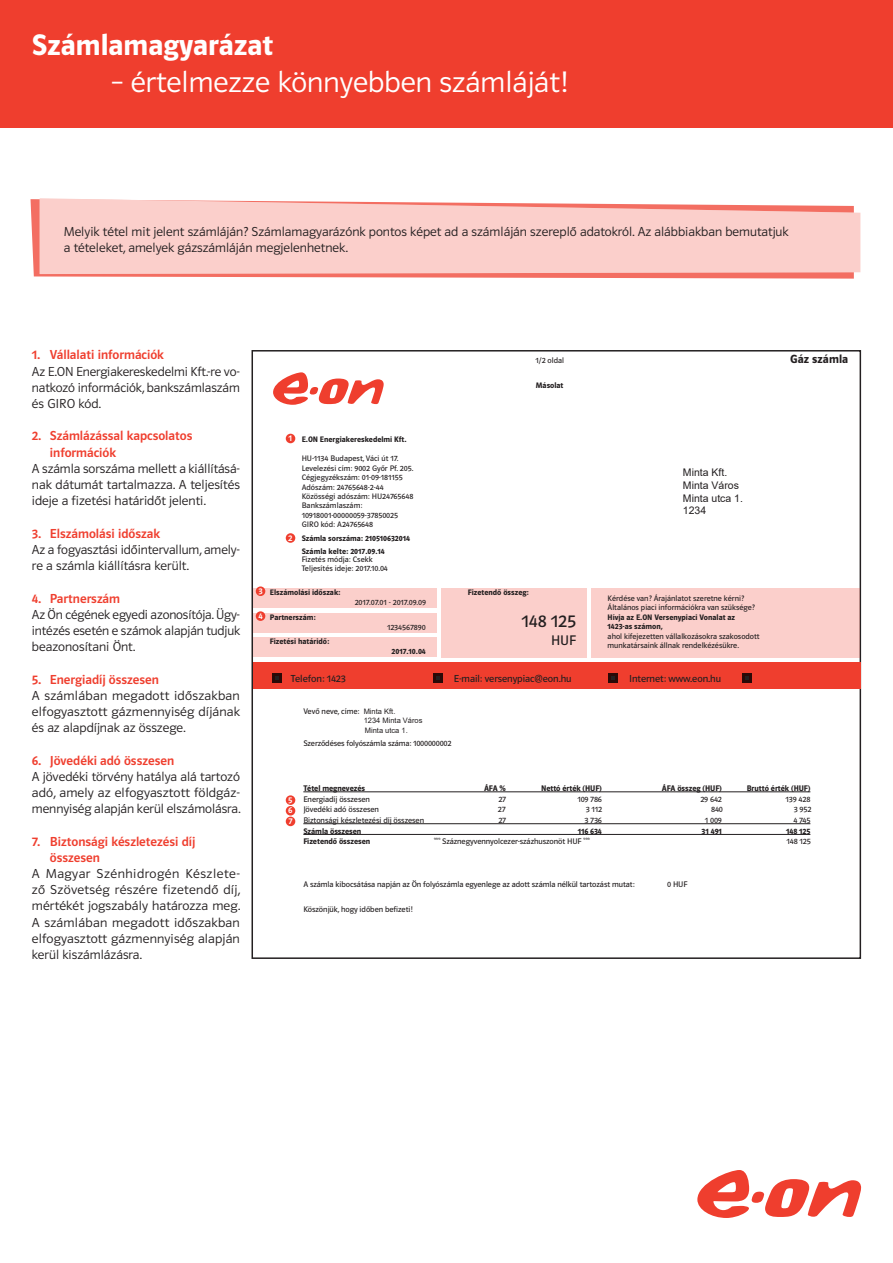
<style>
.page{position:relative;width:893px;height:1263px;background:#fff}
.page>*{position:absolute;margin:0;border:0;box-sizing:border-box;transform-origin:0 0}
.t1{font:300 30.75px "Polo";color:#fff}
.t2{font:600 30.75px "Polo";color:#fff}
.t3{font:18.6px "Polo";letter-spacing:.005em;color:#231f20}
.t4{font:14.4px "Polo";color:#231f20}
._0-szöveg{font:300 13.5px/16.2px "Polo";color:#231f20;text-align:justify}
._1-cim{font:13.5px/16.2px "Polo";color:#ef3e2e}
.t5{font:600 12.3px "Polo";letter-spacing:.005em;color:#231f20}
.t6{font:10.5px "Polo";letter-spacing:-.005em;color:#231f20}
.t7{font:10.5px "Arial";color:#231f20}
._1-cim-2{font:9px "Polo";color:#fff}
.t8{font:8.4px "Polo";letter-spacing:-.005em;color:#231f20}
.t9{font:600 8.4px "Polo";letter-spacing:-.005em;color:#231f20}
.t10{font:8.25px "Polo";letter-spacing:.005em;color:#231f20}
.t11{font:600 8.25px "Polo";color:#231f20}
.t12{font:7.5px "Arial";color:#231f20}
.s1{font-family:"Arial";font-size:7.5px}
</style>
<div class="page">
<svg style="left:697px;top:1170px;width:164px;height:48px"></svg>
<div style="left:253px;top:662px;width:607px;height:27px;background:#ef3e2e"></div>
<div style="left:253px;top:637px;width:183px;height:20px;background:#fbcfcb"></div>
<div style="left:253px;top:613px;width:183px;height:20px;background:#fbcfcb"></div>
<div style="left:253px;top:588px;width:183px;height:20px;background:#fbcfcb"></div>
<div style="left:441px;top:588px;width:146px;height:69px;background:#fbcfcb"></div>
<div style="left:591px;top:588px;width:269px;height:69px;background:#fbcfcb"></div>
<svg style="left:272px;top:673px;width:10px;height:10px"></svg>
<svg style="left:275px;top:676px;width:4px;height:3px"></svg>
<svg style="left:433px;top:673px;width:9px;height:10px"></svg>
<svg style="left:608px;top:673px;width:9px;height:10px"></svg>
<svg style="left:742px;top:673px;width:10px;height:10px"></svg>
<svg style="left:745px;top:676px;width:4px;height:3px"></svg>
<div style="left:0;top:0;width:893px;height:128px;background:#ef3e2e"></div>
<div style="left:286px;top:434px;width:9px;height:9px;background:#ef3e2e;border-radius:50%"></div>
<div style="left:286px;top:533px;width:9px;height:10px;background:#ef3e2e;border-radius:50%"></div>
<div style="left:256px;top:586px;width:9px;height:10px;background:#ef3e2e;border-radius:50%"></div>
<div style="left:256px;top:611px;width:9px;height:10px;background:#ef3e2e;border-radius:50%"></div>
<div style="left:286px;top:806px;width:9px;height:9px;background:#ef3e2e;border-radius:50%"></div>
<div style="left:286px;top:795px;width:9px;height:10px;background:#ef3e2e;border-radius:50%"></div>
<div style="left:286px;top:817px;width:9px;height:9px;background:#ef3e2e;border-radius:50%"></div>
<svg style="left:31px;top:199px;width:823px;height:80px;fill:#f36e62"></svg>
<svg style="left:40px;top:198px;width:820px;height:76px;background:#facdc9"></svg>
<hr style="left:303px;top:791px;width:507px;height:1px;background:#231f20">
<hr style="left:303px;top:823px;width:507px;height:1px;background:#231f20">
<hr style="left:303px;top:834px;width:507px;height:1px;background:#231f20">
<svg style="left:273px;top:372px;width:111px;height:33px"></svg>
<p class="t2" style="left:32px;top:29px;width:243px">Számlamagyarázat</p>
<p class="t1" style="left:111px;top:66px;width:459px">– értelmezze könnyebben számláját!</p>
<p class="_0-szöveg" style="left:64px;top:224px;width:726px">Melyik tétel mit jelent számláján? Számlamagyarázónk pontos képet ad a számláján szereplő adatokról. Az alábbiakban bemutatjuk a tételeket, amelyek gázszámláján megjelenhetnek.</p>
<p class="_1-cim" style="left:32px;top:347px;width:134px">1. Vállalati információk</p>
<p class="_0-szöveg" style="left:32px;top:363px;width:210px">Az E.ON Energiakereskedelmi Kft.-re vo&shy;natkozó információk, bankszámlaszám és GIRO kód.</p>
<p class="_1-cim" style="left:50px;top:428px;width:144px;text-indent:-18px">2. Számlázással kapcsolatos információk</p>
<p class="_0-szöveg" style="left:32px;top:460px;width:210px">A számla sorszáma mellett a kiállításá&shy;nak dátumát tartalmazza. A teljesítés ideje a fizetési határidőt jelenti.</p>
<p class="_1-cim" style="left:32px;top:525px;width:130px">3. Elszámolási időszak</p>
<p class="_0-szöveg" style="left:32px;top:541px;width:210px">Az a fogyasztási időintervallum, amely&shy;re a számla kiállításra került.</p>
<p class="_1-cim" style="left:32px;top:590px;width:90px">4. Partnerszám</p>
<p class="_0-szöveg" style="left:32px;top:606px;width:210px">Az Ön cégének egyedi azonosítója. Ügy&shy;intézés esetén e számok alapján tudjuk beazonosítani Önt.</p>
<p class="_1-cim" style="left:32px;top:671px;width:129px">5. Energiadíj összesen</p>
<p class="_0-szöveg" style="left:32px;top:687px;width:210px">A számlában megadott időszakban elfogyasztott gázmennyiség díjának és az alapdíjnak az összege.</p>
<p class="_1-cim" style="left:32px;top:752px;width:144px">6. Jövedéki adó összesen</p>
<p class="_0-szöveg" style="left:32px;top:768px;width:210px">A jövedéki törvény hatálya alá tartozó</p>
<p class="_0-szöveg" style="left:32px;top:784px;width:210px">adó, amely az elfogyasztott földgáz&shy;mennyiség alapján kerül elszámolásra.</p>
<p class="_1-cim" style="left:50px;top:833px;width:147px;text-indent:-18px">7. Biztonsági készletezési díj összesen</p>
<p class="_0-szöveg" style="left:32px;top:865px;width:210px">A Magyar Szénhidrogén Készlete&shy;ző Szövetség részére fizetendő díj, mértékét jogszabály határozza meg.<br>A számlában megadott időszakban elfogyasztott gázmennyiség alapján kerül kiszámlázásra.</p>
<p class="t10" style="left:535px;top:356px;width:30px">1/2 oldal</p>
<p class="t11" style="left:536px;top:381px;width:29px">Másolat</p>
<p class="t5" style="left:790px;top:353px;width:60px">Gáz számla</p>
<p class="_1-cim-2" style="left:258px;top:586px;width:6px">3</p>
<p class="_1-cim-2" style="left:258px;top:611px;width:6px">4</p>
<p class="_1-cim-2" style="left:289px;top:433px;width:5px">1</p>
<p class="_1-cim-2" style="left:288px;top:533px;width:6px">2</p>
<p class="t11" style="left:302px;top:435px;width:106px">E.ON Energiakereskedelmi Kft.</p>
<p class="t10" style="left:302px;top:454px;width:98px">HU-1134 Budapest, Váci út 17.</p>
<p class="t10" style="left:302px;top:464px;width:113px">Levelezési cím: 9002 Győr Pf. 205.</p>
<p class="t10" style="left:302px;top:473px;width:102px">Cégjegyzékszám: 01-09-181155</p>
<p class="t10" style="left:302px;top:482px;width:83px">Adószám: 24765648-2-44</p>
<p class="t10" style="left:302px;top:492px;width:113px">Közösségi adószám: HU24765648</p>
<p class="t10" style="left:302px;top:501px;width:62px">Bankszámlaszám:</p>
<p class="t10" style="left:302px;top:511px;width:98px">10918001-00000059-37850025</p>
<p class="t10" style="left:302px;top:520px;width:73px">GIRO kód: A24765648</p>
<p class="t11" style="left:302px;top:546px;width:85px">Számla kelte: 2017.09.14</p>
<p class="t10" style="left:302px;top:555px;width:72px">Fizetés módja: Csekk</p>
<p class="t10" style="left:302px;top:564px;width:88px">Teljesítés ideje: 2017.10.04</p>
<p class="t11" style="left:302px;top:534px;width:110px">Számla sorszáma: 210510632014</p>
<p class="t11" style="left:270px;top:587px;width:72px">Elszámolási időszak:</p>
<p class="t11" style="left:468px;top:587px;width:62px">Fizetendő összeg:</p>
<p class="t11" style="left:270px;top:612px;width:47px">Partnerszám:</p>
<p class="t11" style="left:270px;top:637px;width:61px">Fizetési határidő:</p>
<p class="t10" style="left:355px;top:597px;width:73px">2017.07.01 - 2017.09.09</p>
<p class="t10" style="left:387px;top:623px;width:40px">1234567890</p>
<p class="t3" style="left:521px;top:611px;width:56px">148 125</p>
<p class="t4" style="left:551px;top:632px;width:26px">HUF</p>
<p class="t11" style="left:391px;top:647px;width:36px">2017.10.04</p>
<p class="t7" style="left:683px;top:466px;width:46px">Minta Kft.</p>
<p class="t7" style="left:683px;top:478px;width:58px">Minta Város</p>
<p class="t7" style="left:683px;top:491px;width:62px">Minta utca 1.</p>
<p class="t7" style="left:683px;top:503px;width:25px">1234</p>
<p class="t10" style="left:608px;top:594px;width:138px">Kérdése van? Árajánlatot szeretne kérni?</p>
<p class="t10" style="left:608px;top:603px;width:149px">Általános piaci információkra van szüksége?</p>
<p class="t11" style="left:608px;top:613px;width:129px">Hívja az E.ON Versenypiaci Vonalat az</p>
<p class="t11" style="left:608px;top:622px;width:57px">1423-as számon,</p>
<p class="t10" style="left:608px;top:632px;width:153px">ahol kifejezetten vállalkozásokra szakosodott</p>
<p class="t10" style="left:608px;top:641px;width:133px">munkatársaink állnak rendelkézésükre.</p>
<p class="t6" style="left:291px;top:672px;width:56px">Telefon: 1423</p>
<p class="t8" style="left:303px;top:707px;width:94px">Vevő neve, címe: <span class="s1">Minta Kft.</span></p>
<p class="t12" style="left:364px;top:715px;width:60px">1234 Minta Város</p>
<p class="t12" style="left:365px;top:725px;width:44px">Minta utca 1.</p>
<p class="t8" style="left:303px;top:739px;width:150px">Szerződéses folyószámla száma: 1000000002</p>
<p class="t6" style="left:454px;top:672px;width:119px">E-mail: versenypiac@eon.hu</p>
<p class="t6" style="left:629px;top:672px;width:93px">Internet: www.eon.hu</p>
<p class="_1-cim-2" style="left:288px;top:795px;width:6px">5</p>
<p class="_1-cim-2" style="left:288px;top:816px;width:6px">7</p>
<p class="_1-cim-2" style="left:288px;top:806px;width:6px">6</p>
<p class="t9" style="left:303px;top:784px;width:63px">Tétel megnevezés</p>
<p class="t9" style="left:484px;top:784px;width:23px">ÁFA %</p>
<p class="t9" style="left:541px;top:784px;width:62px">Nettó érték (HUF)</p>
<p class="t9" style="left:662px;top:784px;width:62px">ÁFA összeg (HUF)</p>
<p class="t9" style="left:747px;top:784px;width:65px">Bruttó érték (HUF)</p>
<p class="t8" style="left:303px;top:794px;width:68px">Energiadíj összesen</p>
<p class="t8" style="left:498px;top:794px;width:9px">27</p>
<p class="t8" style="left:577px;top:794px;width:26px">109 786</p>
<p class="t8" style="left:700px;top:794px;width:23px">29 642</p>
<p class="t8" style="left:785px;top:794px;width:26px">139 428</p>
<p class="t8" style="left:303px;top:805px;width:77px">Jövedéki adó összesen</p>
<p class="t8" style="left:498px;top:805px;width:9px">27</p>
<p class="t8" style="left:586px;top:805px;width:18px">3 112</p>
<p class="t8" style="left:711px;top:805px;width:13px">840</p>
<p class="t8" style="left:794px;top:805px;width:19px">3 952</p>
<p class="t8" style="left:303px;top:816px;width:122px">Biztonsági készletezési díj összesen</p>
<p class="t8" style="left:498px;top:816px;width:9px">27</p>
<p class="t8" style="left:585px;top:816px;width:19px">3 736</p>
<p class="t8" style="left:705px;top:816px;width:19px">1 009</p>
<p class="t8" style="left:793px;top:816px;width:18px">4 745</p>
<p class="t9" style="left:303px;top:826px;width:60px">Számla összesen</p>
<p class="t9" style="left:578px;top:826px;width:26px">116 634</p>
<p class="t9" style="left:702px;top:826px;width:22px">31 491</p>
<p class="t9" style="left:786px;top:826px;width:26px">148 125</p>
<p class="t9" style="left:303px;top:837px;width:68px">Fizetendő összesen</p>
<p class="t8" style="left:434px;top:837px;width:158px">*** Száznegyvennyolcezer-százhuszonöt HUF ***</p>
<p class="t8" style="left:787px;top:837px;width:26px">148 125</p>
<p class="t8" style="left:303px;top:880px;width:333px">A számla kibocsátása napján az Ön folyószámla egyenlege az adott számla nélkül tartozást mutat:</p>
<p class="t8" style="left:667px;top:880px;width:22px">0 HUF</p>
<p class="t8" style="left:303px;top:904px;width:111px">Köszönjük, hogy időben befizeti!</p>
</div>
